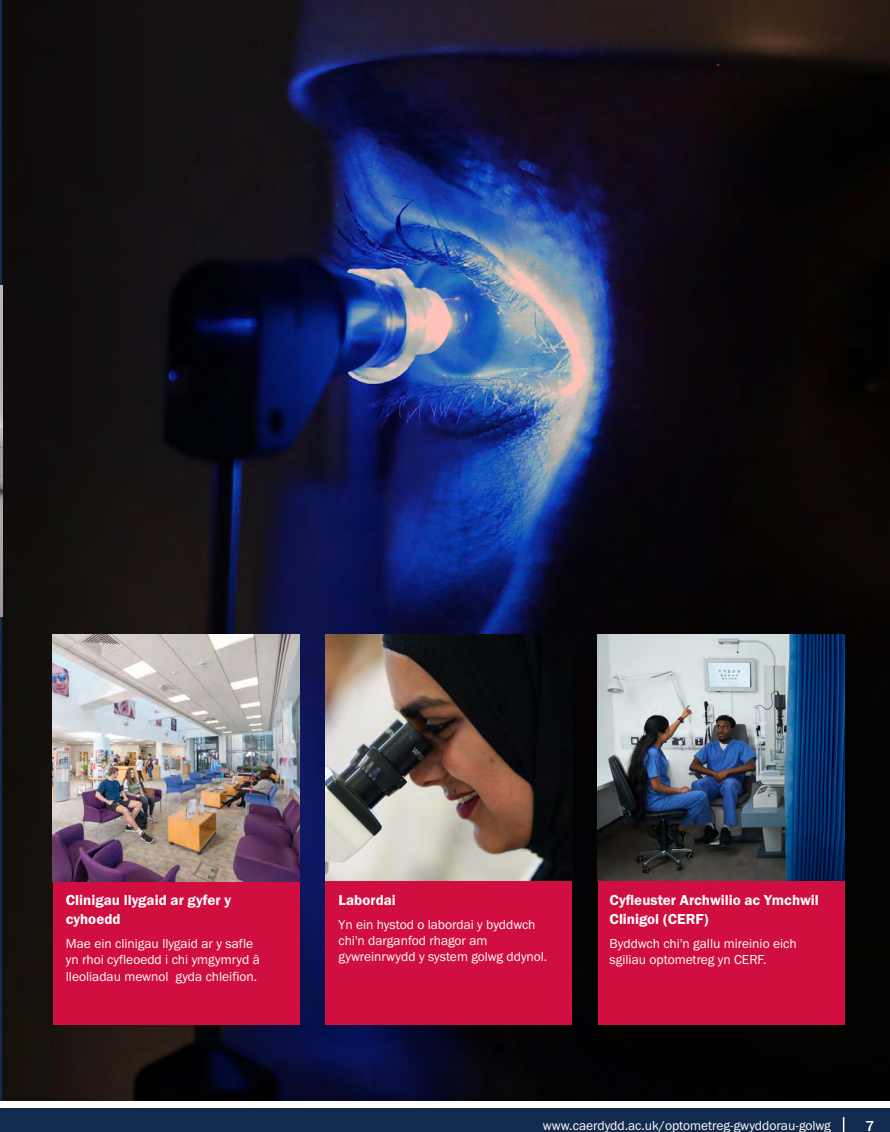
<style>
.page{position:relative;width:890px;height:1132px;background:#fff}
.page>*{position:absolute;margin:0;border:0;box-sizing:border-box;transform-origin:0 0}
.t1{font:15px/19.5px "Franklin Gothic URW Dem";color:#fff}
.t2{font:500 15px "Franklin Gothic URW";color:#fff}
.t3{font:13.5px/16.2px "Franklin Gothic URW Boo";color:#fff}
</style>
<div class="page">
<div style="left:0;top:1108px;width:890px;height:23px;background:#142b50"></div>
<svg style="left:842px;top:1117px;width:2px;height:14px"></svg>
<hr style="left:0;top:0;width:2px;height:1100px;background:#142b50">
<img style="left:2px;top:0;width:888px;height:1100px">
<img style="left:0;top:285px;width:2px;height:331px">
<div style="left:53px;top:880px;width:246px;height:144px;background:#d10e40"></div>
<img style="left:53px;top:634px;width:246px;height:246px">
<img style="left:597px;top:634px;width:247px;height:246px">
<div style="left:597px;top:880px;width:247px;height:144px;background:#d10e40"></div>
<img style="left:325px;top:634px;width:247px;height:246px">
<div style="left:325px;top:880px;width:247px;height:144px;background:#d10e40"></div>
<p class="t1" style="left:66px;top:889px;width:167px">Clinigau llygaid ar gyfer y cyhoedd</p>
<p class="t3" style="left:66px;top:935px;width:196px">Mae ein clinigau llygaid ar y safle yn rhoi cyfleoedd i chi ymgymryd â lleoliadau mewnol gyda chleifion.</p>
<p class="t1" style="left:338px;top:889px;width:59px">Labordai</p>
<p class="t3" style="left:338px;top:915px;width:210px">Yn ein hystod o labordai y byddwch chi'n darganfod rhagor am gywreinrwydd y system golwg ddynol.</p>
<p class="t1" style="left:609px;top:889px;width:211px">Cyfleuster Archwilio ac Ymchwil<br>Clinigol (CERF)</p>
<p class="t3" style="left:609px;top:935px;width:189px">Byddwch chi'n gallu mireinio eich sgiliau optometreg yn CERF.</p>
<p class="t3" style="left:543px;top:1116px;width:289px">www.caerdydd.ac.uk/optometreg-gwyddorau-golwg</p>
<p class="t2" style="left:865px;top:1116px;width:10px">7</p>
</div>
